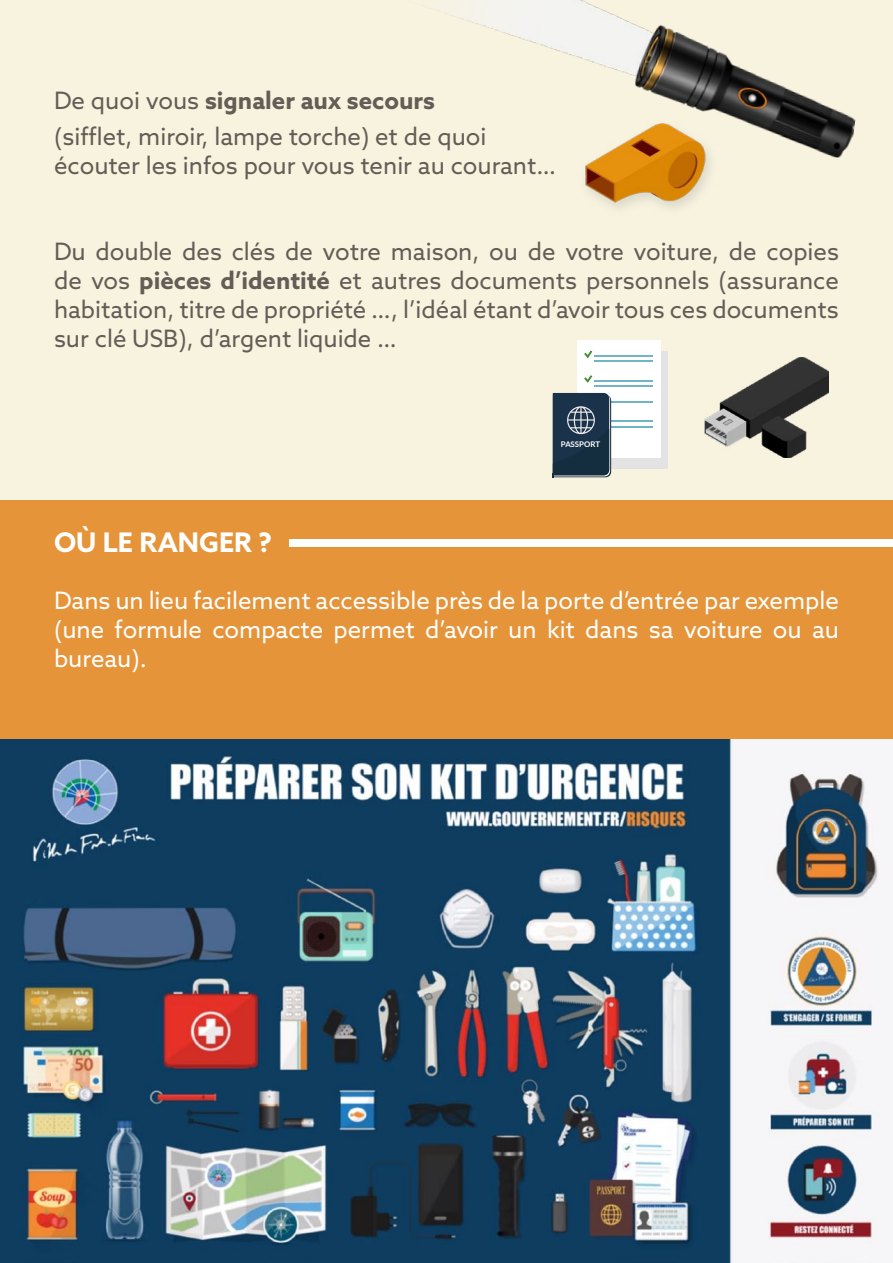
<style>
.page{position:relative;width:893px;height:1263px;background:#f8f3df}
.page>*{position:absolute;margin:0;border:0;box-sizing:border-box;transform-origin:0 0}
.t1{font:700 27px "Azo Sans";color:#fff}
.t2{font:24px/28.8px "Azo Sans";color:#645d57}
.t3{font:24px/28.8px "Azo Sans";color:#fff;text-align:justify}
.t4{font:700 7.8px "Lato";color:#fff}
.s1{font-weight:700}
</style>
<div class="page">
<div style="left:0;top:500px;width:893px;height:239px;background:#e69439"></div>
<img style="left:0;top:739px;width:893px;height:524px">
<img style="left:704px;top:357px;width:124px;height:101px">
<img style="left:585px;top:159px;width:125px;height:49px">
<img style="left:437px;top:0;width:419px;height:159px">
<div style="left:290px;top:539px;width:603px;height:7px;background:#fff"></div>
<div style="left:584px;top:351px;width:83px;height:117px;background:#e3e3e3"></div>
<div style="left:578px;top:340px;width:83px;height:118px;background:#fff"></div>
<hr style="left:594px;top:355px;width:59px;height:1px;background:#70b5c7">
<hr style="left:594px;top:361px;width:59px;height:1px;background:#70b5c7">
<hr style="left:594px;top:380px;width:59px;height:1px;background:#70b5c7">
<hr style="left:594px;top:402px;width:59px;height:1px;background:#70b5c7">
<hr style="left:594px;top:420px;width:59px;height:1px;background:#70b5c7">
<hr style="left:594px;top:426px;width:59px;height:1px;background:#70b5c7">
<hr style="left:594px;top:385px;width:59px;height:2px;background:#70b5c7">
<svg style="left:584px;top:350px;width:15px;height:11px"></svg>
<svg style="left:553px;top:375px;width:58px;height:102px"></svg>
<p class="t2" style="left:54px;top:82px;width:434px;line-height:36px">De quoi vous <span class="s1">signaler aux secours </span>(sifflet, miroir, lampe torche) et de quoi</p>
<p class="t2" style="left:54px;top:151px;width:504px">écouter les infos pour vous tenir au courant…</p>
<p class="t2" style="left:54px;top:237px;width:787px;text-align:justify">Du double des clés de votre maison, ou de votre voiture, de copies de vos <span class="s1">pièces d’identité</span> et autres documents personnels (assurance habitation, titre de propriété …, l’idéal étant d’avoir tous ces documents sur clé USB), d’argent liquide …</p>
<p class="t4" style="left:561px;top:438px;width:41px">PASSPORT</p>
<p class="t1" style="left:54px;top:524px;width:220px">OÙ LE RANGER ?</p>
<p class="t3" style="left:54px;top:586px;width:786px">Dans un lieu facilement accessible près de la porte d’entrée par exemple (une formule compacte permet d’avoir un kit dans sa voiture ou au bureau).</p>
</div>
